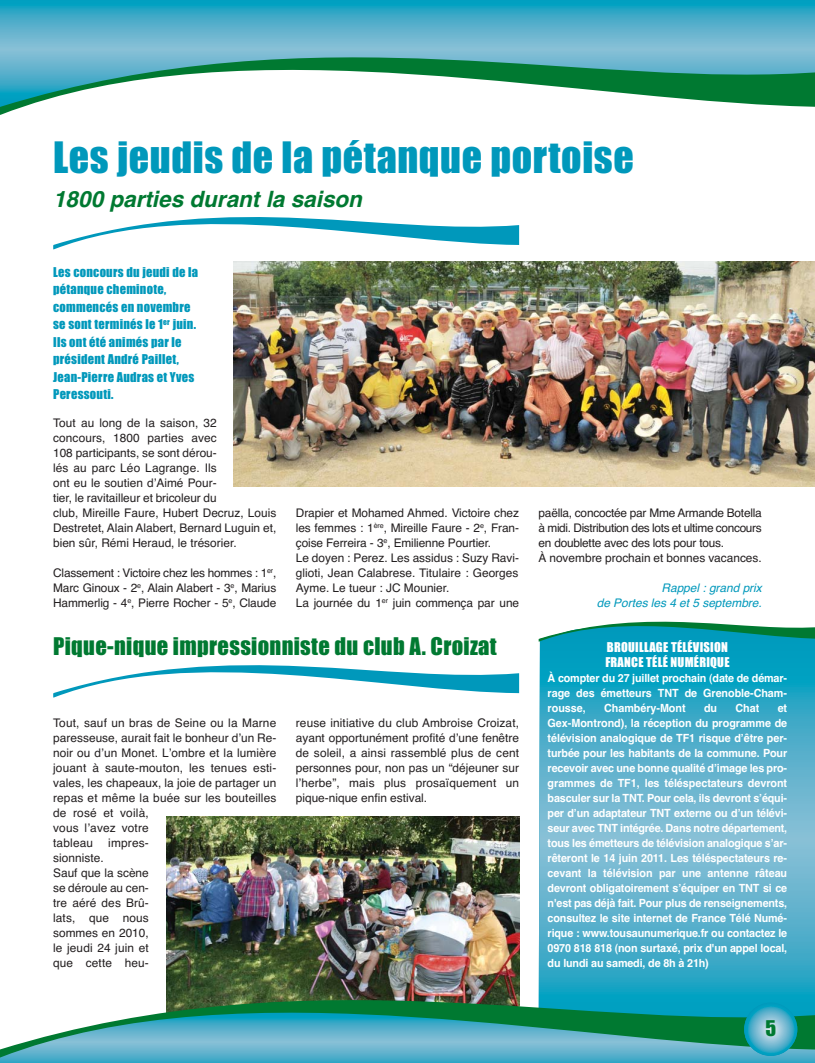
<style>
.page{position:relative;width:815px;height:1063px;background:#fff}
.page>*{position:absolute;margin:0;border:0;box-sizing:border-box;transform-origin:0 0}
.t1{font:40px "Impact";letter-spacing:.015em;color:#0098bb}
.t2{font:22.5px "Impact";letter-spacing:.015em;color:#007931}
.t3{font:italic 700 22.5px "Helvetica";color:#007931}
.t4{font:20px "Impact";color:#007931}
.t5{font:12.5px/17.5px "Impact";letter-spacing:.02em;color:#0098bb}
.t6{font:12.5px/15px "Impact";letter-spacing:.02em;color:#fff}
.t7{font:11.88px/15px "Helvetica";color:#231f20;text-align:justify}
.t8{font:11.88px/15px "Helvetica";letter-spacing:-.02em;color:#231f20}
.t9{font:italic 11.88px/15px "Helvetica";color:#0098bb;text-align:right}
.t10{font:700 11.25px/15px "Helvetica";letter-spacing:-.015em;color:#fff;text-align:justify;scale:.96 1}
</style>
<div class="page">
<img style="left:167px;top:817px;width:352px;height:183px">
<svg style="left:539px;top:642px;width:276px;height:358px;background:#4dafcb"></svg>
<svg style="left:0;top:0;width:815px;height:57px;background:#54b1cc"></svg>
<svg style="left:0;top:57px;width:815px;height:58px"></svg>
<svg style="left:0;top:1058px;width:815px;height:5px;background:#3aa8c6"></svg>
<svg style="left:0;top:1000px;width:815px;height:58px;background:#51a8a6"></svg>
<svg style="left:744px;top:1003px;width:53px;height:53px;background:#55b3cd"></svg>
<svg style="left:53px;top:217px;width:466px;height:32px"></svg>
<svg style="left:539px;top:622px;width:276px;height:20px"></svg>
<img style="left:234px;top:262px;width:581px;height:225px">
<svg style="left:53px;top:665px;width:466px;height:33px"></svg>
<h1 class="t1" style="left:53px;top:145px;width:582px">Les jeudis de la pétanque portoise</h1>
<h2 class="t3" style="left:53px;top:191px;width:315px">1800 parties durant la saison</h2>
<p class="t5" style="left:53px;top:264px;width:147px">Les concours du jeudi de la pétanque cheminote, commencés en novembre se sont terminés le 1<sup>er</sup> juin.<br>Ils ont été animés par le président André Paillet,<br>Jean-Pierre Audras et Yves<br>Peressouti.</p>
<p class="t7" style="left:53px;top:416px;width:165px">Tout au long de la saison, 32 concours, 1800 parties avec 108 participants, se sont dérou&shy;lés au parc Léo Lagrange. Ils ont eu le soutien dʼAimé Pour&shy;tier, le ravitailleur et bricoleur du</p>
<p class="t7" style="left:53px;top:506px;width:225px">club, Mireille Faure, Hubert Decruz, Louis Destretet, Alain Alabert, Bernard Luguin et, bien sûr, Rémi Heraud, le trésorier.</p>
<p class="t7" style="left:53px;top:566px;width:225px">Classement : Victoire chez les hommes : 1<sup>er</sup>, Marc Ginoux - 2<sup>e</sup>, Alain Alabert - 3<sup>e</sup>, Marius Hammerlig - 4<sup>e</sup>, Pierre Rocher - 5<sup>e</sup>, Claude</p>
<p class="t7" style="left:296px;top:506px;width:225px;text-align:left">Drapier et Mohamed Ahmed. Victoire chez les femmes : 1<sup>ère</sup>, Mireille Faure - 2<sup>e</sup>, Fran&shy;çoise Ferreira - 3<sup>e</sup>, Emilienne Pourtier.<br>Le doyen : Perez. Les assidus : Suzy Ravi&shy;glioti, Jean Calabrese. Titulaire : Georges Ayme. Le tueur : JC Mounier.<br>La journée du 1<sup>er</sup> juin commença par une</p>
<h2 class="t2" style="left:53px;top:638px;width:445px">Pique-nique impressionniste du club A. Croizat</h2>
<p class="t7" style="left:53px;top:716px;width:225px">Tout, sauf un bras de Seine ou la Marne paresseuse, aurait fait le bonheur dʼun Re&shy;noir ou dʼun Monet. Lʼombre et la lumière jouant à saute-mouton, les tenues esti&shy;vales, les chapeaux, la joie de partager un repas et même la buée sur les bouteilles</p>
<p class="t7" style="left:53px;top:806px;width:97px">de rosé et voilà, vous lʼavez votre tableau</p>
<p class="t7" style="left:108px;top:836px;width:42px">impres-</p>
<p class="t7" style="left:53px;top:851px;width:97px;text-align:left">sionniste.<br>Sauf que la scène se déroule au cen&shy;tre aéré des Brû&shy;lats, que nous sommes en 2010, le jeudi 24 juin et que cette heu-</p>
<p class="t7" style="left:296px;top:716px;width:225px">reuse initiative du club Ambroise Croizat, ayant opportunément profité dʼune fenêtre de soleil, a ainsi rassemblé plus de cent personnes pour, non pas un “déjeuner sur lʼherbe”, mais plus prosaïquement un pique-nique enfin estival.</p>
<p class="t8" style="left:539px;top:506px;width:225px">paëlla, concoctée par Mme Armande Botella à midi. Distribution des lots et ultime concours en doublette avec des lots pour tous.<br>À novembre prochain et bonnes vacances.</p>
<p class="t9" style="left:597px;top:581px;width:169px">Rappel : grand prix<br>de Portes les 4 et 5 septembre.</p>
<p class="t6" style="left:605px;top:640px;width:126px">BROUILLAGE TÉLÉVISION<br>FRANCE TÉLÉ NUMÉRIQUE</p>
<p class="t10" style="left:548px;top:671px;width:251px">À compter du 27 juillet prochain (date de démar&shy;rage des émetteurs TNT de Grenoble-Cham&shy;rousse,</p>
<p class="t10" style="left:604px;top:701px;width:86px">Chambéry-Mont</p>
<p class="t10" style="left:704px;top:701px;width:15px">du</p>
<p class="t10" style="left:735px;top:701px;width:26px">Chat</p>
<p class="t10" style="left:548px;top:701px;width:251px;text-indent:230px">et Gex-Montrond), la réception du programme de télévision analogique de TF1 risque dʼêtre per&shy;turbée pour les habitants de la commune. Pour recevoir avec une bonne qualité dʼimage les pro&shy;grammes de TF1, les téléspectateurs devront basculer sur la TNT. Pour cela, ils devront sʼéqui&shy;per dʼun adaptateur TNT externe ou dʼun télévi&shy;seur avec TNT intégrée. Dans notre département, tous les émetteurs de télévision analogique sʼar&shy;rêteront le 14 juin 2011. Les téléspectateurs re&shy;cevant la télévision par une antenne râteau devront obligatoirement sʼéquiper en TNT si ce n'est pas déjà fait. Pour plus de renseignements, consultez le site internet de France Télé Numé&shy;rique : www.tousaunumerique.fr ou contactez le 0970 818 818 (non surtaxé, prix d'un appel local, du lundi au samedi, de 8h à 21h)</p>
<h3 class="t4" style="left:765px;top:1022px;width:12px">5</h3>
</div>
